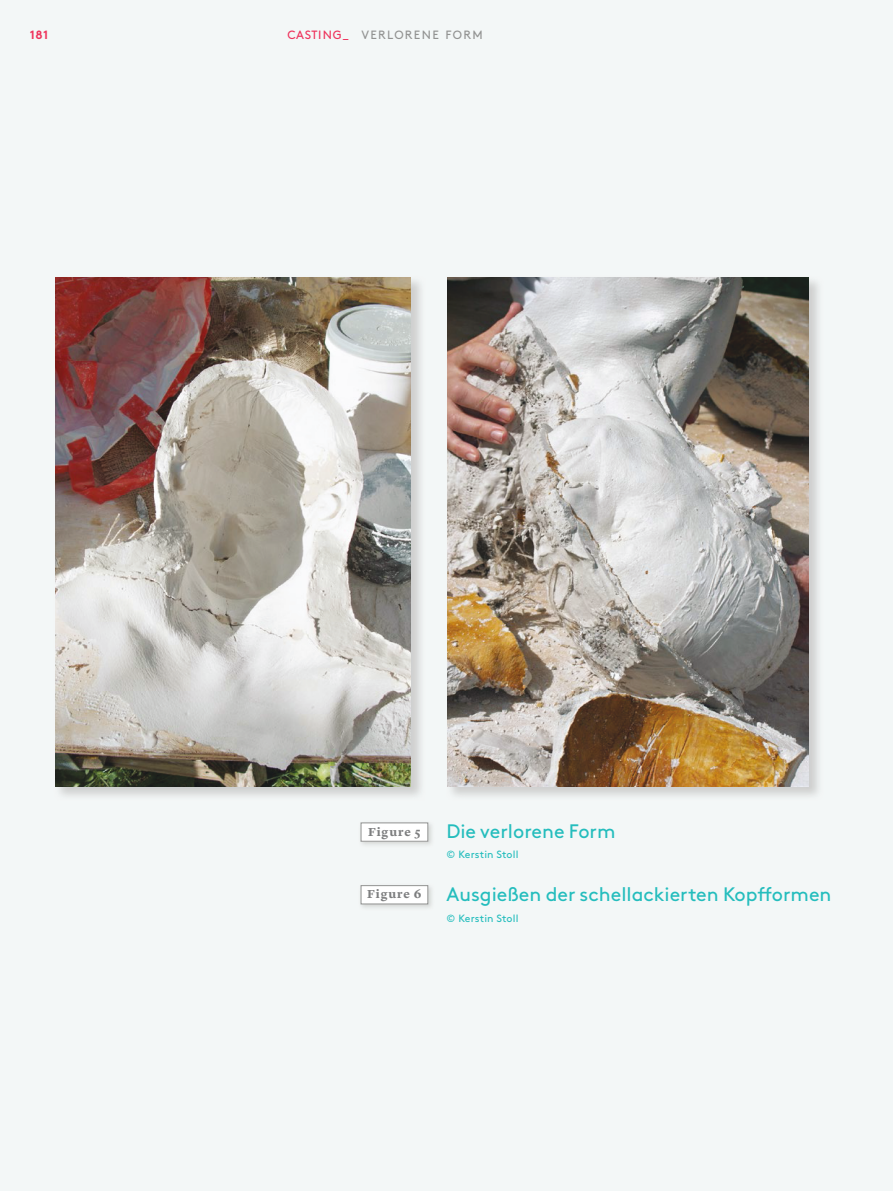
<style>
.page{position:relative;width:893px;height:1191px;background:#f3f7f7}
.page>*{position:absolute;margin:0;border:0;box-sizing:border-box;transform-origin:0 0}
.t1{font:19.5px "Brown Pro";color:#24bdbd}
.t2{font:700 12px "Lyon Text";letter-spacing:.08em;color:#7d7e7f}
.t3{font:12px "Brown Pro";letter-spacing:.11em;color:#929392}
.t4{font:12px "Brown Pro";letter-spacing:.045em;color:#ee335c}
.t5{font:700 12px "Brown Pro";color:#ee335c}
.t6{font:10.5px "Brown Pro";letter-spacing:.015em;color:#24bdbd}
</style>
<div class="page">
<img style="left:55px;top:277px;width:366px;height:519px">
<img style="left:55px;top:278px;width:356px;height:508px">
<img style="left:447px;top:277px;width:372px;height:519px">
<img style="left:447px;top:278px;width:362px;height:508px">
<img style="left:360px;top:822px;width:72px;height:23px">
<div style="left:361px;top:823px;width:67px;height:18px;background:#fff"></div>
<div style="left:361px;top:822px;width:67px;height:19px;border:1px solid #929392"></div>
<img style="left:360px;top:885px;width:72px;height:23px">
<div style="left:361px;top:885px;width:67px;height:19px;background:#fff"></div>
<div style="left:361px;top:885px;width:67px;height:19px;border:1px solid #929392"></div>
<p class="t5" style="left:30px;top:30px;width:20px">181</p>
<p class="t4" style="left:287px;top:30px;width:63px">CASTING_</p>
<p class="t3" style="left:361px;top:30px;width:123px">VERLORENE FORM</p>
<p class="t2" style="left:368px;top:826px;width:54px">Figure 5</p>
<p class="t2" style="left:367px;top:889px;width:56px">Figure 6</p>
<p class="t1" style="left:446px;top:823px;width:171px">Die verlorene Form</p>
<p class="t6" style="left:446px;top:850px;width:73px">© Kerstin Stoll</p>
<p class="t1" style="left:446px;top:887px;width:386px">Ausgießen der schellackierten Kopfformen</p>
<p class="t6" style="left:446px;top:914px;width:73px">© Kerstin Stoll</p>
</div>
